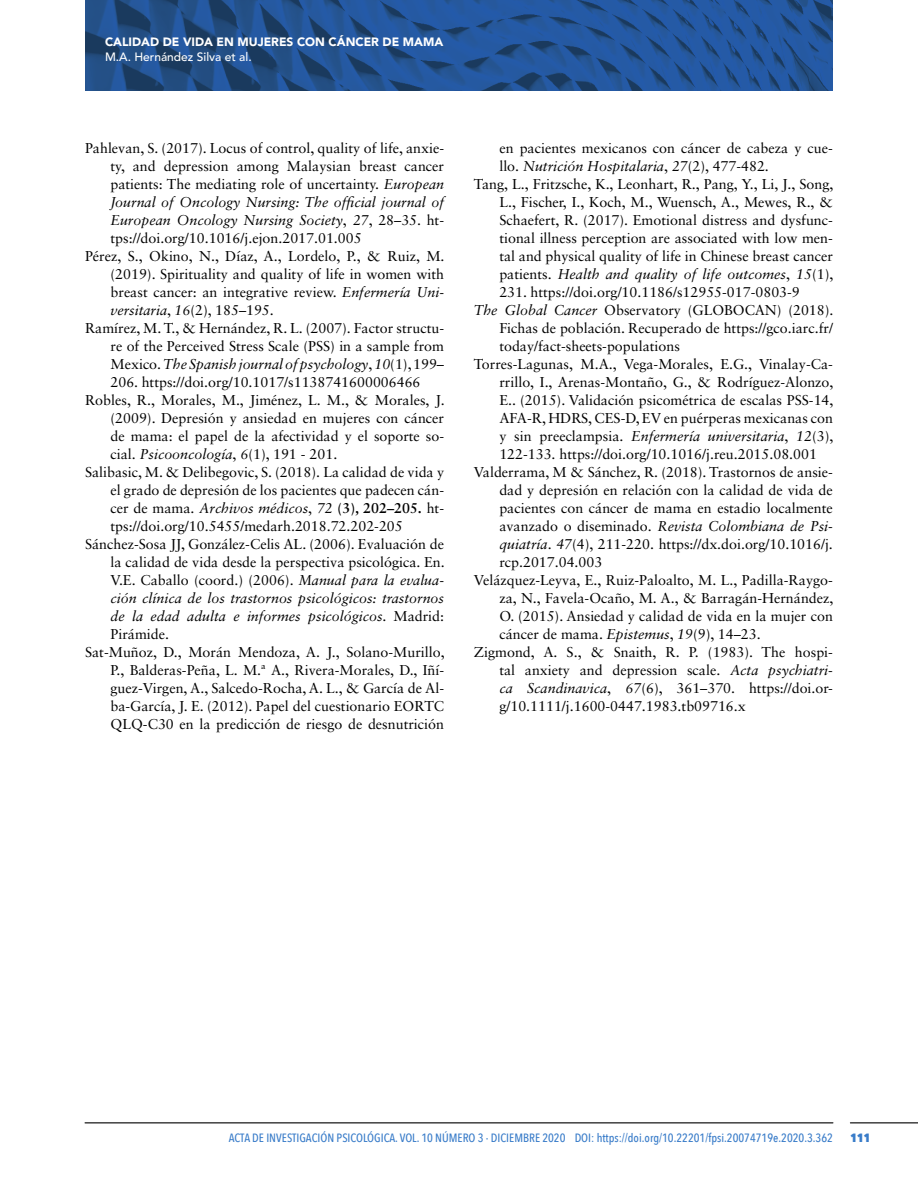
<style>
.page{position:relative;width:918px;height:1188px;background:#fff}
.page>*{position:absolute;margin:0;border:0;box-sizing:border-box;transform-origin:0 0}
.Referencias{font:14.25px/18px "Sabon LT Std";color:#000;text-align:justify}
.t1{font:500 12px "Avenir Next Condensed";color:#397cc9}
.t2{font:900 12px "Avenir LT Std";color:#fff}
.t3{font:500 12px "Avenir LT Std";color:#fff}
.t4{font:800 12px "Avenir Next Condensed";color:#397cc9}
.s1{font-style:italic}
.s2{font-weight:700}
</style>
<div class="page">
<img style="left:85px;top:0;width:748px;height:91px">
<hr style="left:85px;top:1122px;width:748px;height:1px;background:#000">
<hr style="left:850px;top:1122px;width:68px;height:1px;background:#000">
<p class="t2" style="left:105px;top:35px;width:340px">CALIDAD DE VIDA EN MUJERES CON CÁNCER DE MAMA</p>
<p class="t3" style="left:105px;top:50px;width:148px">M.A. Hernández Silva et al.</p>
<p class="Referencias" style="left:111px;top:139px;width:335px;text-indent:-26px">Pahlevan, S. (2017). Locus of control, quality of life, anxie&shy;ty, and depression among Malaysian breast cancer patients: The mediating role of uncertainty. <span class="s1">European Journal of Oncology Nursing: The official journal of European Oncology Nursing Society</span>, <span class="s1">27</span>, 28–35. ht&shy;tps://doi.org/10.1016/j.ejon.2017.01.005</p>
<p class="Referencias" style="left:111px;top:247px;width:336px;text-indent:-26px">Pérez, S., Okino, N., Díaz, A., Lordelo, P., &amp; Ruiz, M. (2019). Spirituality and quality of life in women with breast cancer: an integrative review. <span class="s1">Enfermería Uni&shy;versitaria</span>, <span class="s1">16</span>(2), 185–195.</p>
<p class="Referencias" style="left:111px;top:319px;width:335px;text-indent:-26px">Ramírez, M. T., &amp; Hernández, R. L. (2007). Factor structu&shy;re of the Perceived Stress Scale (PSS) in a sample from Mexico. <span class="s1">The Spanish journal of psychology</span>, <span class="s1">10</span>(1), 199– 206. https://doi.org/10.1017/s1138741600006466</p>
<p class="Referencias" style="left:111px;top:391px;width:336px;text-indent:-26px">Robles, R., Morales, M., Jiménez, L. M., &amp; Morales, J. (2009). Depresión y ansiedad en mujeres con cáncer de mama: el papel de la afectividad y el soporte so&shy;cial. <span class="s1">Psicooncología</span>, <span class="s1">6</span>(1), 191 - 201.</p>
<p class="Referencias" style="left:111px;top:463px;width:335px;text-indent:-26px">Salibasic, M. &amp; Delibegovic, S. (2018). La calidad de vida y el grado de depresión de los pacientes que padecen cán&shy;cer de mama. <span class="s1">Archivos médicos</span>, <span class="s1">72</span> <span class="s2">(3), 202–205.</span> ht&shy;tps://doi.org/10.5455/medarh.2018.72.202-205</p>
<p class="Referencias" style="left:111px;top:535px;width:336px;text-indent:-26px">Sánchez-Sosa JJ, González-Celis AL. (2006). Evaluación de la calidad de vida desde la perspectiva psicológica. En.<br>V.E. Caballo (coord.) (2006). <span class="s1">Manual para la evalua&shy;ción clínica de los trastornos psicológicos: trastornos de la edad adulta e informes psicológicos</span>. Madrid:<br>Pirámide.</p>
<p class="Referencias" style="left:111px;top:643px;width:336px;text-indent:-26px">Sat-Muñoz, D., Morán Mendoza, A. J., Solano-Murillo, P., Balderas-Peña, L. M.ª A., Rivera-Morales, D., Iñí&shy;guez-Virgen, A., Salcedo-Rocha, A. L., &amp; García de Al&shy;ba-García, J. E. (2012). Papel del cuestionario EORTC QLQ-C30 en la predicción de riesgo de desnutrición</p>
<p class="Referencias" style="left:499px;top:139px;width:335px">en pacientes mexicanos con cáncer de cabeza y cue&shy;llo. <span class="s1">Nutrición Hospitalaria</span>, <span class="s1">27</span>(2), 477-482.</p>
<p class="Referencias" style="left:499px;top:175px;width:336px;text-indent:-26px">Tang, L., Fritzsche, K., Leonhart, R., Pang, Y., Li, J., Song, L., Fischer, I., Koch, M., Wuensch, A., Mewes, R., &amp; Schaefert, R. (2017). Emotional distress and dysfunc&shy;tional illness perception are associated with low men&shy;tal and physical quality of life in Chinese breast cancer patients. <span class="s1">Health and quality of life outcomes</span>, <span class="s1">15</span>(1), 231. https://doi.org/10.1186/s12955-017-0803-9</p>
<p class="Referencias" style="left:499px;top:301px;width:336px;text-indent:-26px"><span class="s1">The Global Cancer</span> Observatory (GLOBOCAN) (2018).<br>Fichas de población. Recuperado de https://gco.iarc.fr/ today/fact-sheets-populations</p>
<p class="Referencias" style="left:499px;top:355px;width:336px;text-indent:-26px">Torres-Lagunas, M.A., Vega-Morales, E.G., Vinalay-Ca&shy;rrillo, I., Arenas-Montaño, G., &amp; Rodríguez-Alonzo, E.. (2015). Validación psicométrica de escalas PSS-14, AFA-R, HDRS, CES-D, EV en puérperas mexicanas con y sin preeclampsia. <span class="s1">Enfermería universitaria</span>, <span class="s1">12</span>(3), 122-133. https://doi.org/10.1016/j.reu.2015.08.001</p>
<p class="Referencias" style="left:499px;top:463px;width:335px;text-indent:-26px">Valderrama, M &amp; Sánchez, R. (2018). Trastornos de ansie&shy;dad y depresión en relación con la calidad de vida de pacientes con cáncer de mama en estadio localmente avanzado o diseminado. <span class="s1">Revista Colombiana de Psi&shy;quiatría</span>. <span class="s1">47</span>(4), 211-220. https://dx.doi.org/10.1016/j. rcp.2017.04.003</p>
<p class="Referencias" style="left:499px;top:571px;width:336px;text-indent:-26px">Velázquez-Leyva, E., Ruiz-Paloalto, M. L., Padilla-Raygo&shy;za, N., Favela-Ocaño, M. A., &amp; Barragán-Hernández, O. (2015). Ansiedad y calidad de vida en la mujer con cáncer de mama. <span class="s1">Epistemus</span>, <span class="s1">19</span>(9), 14–23.</p>
<p class="Referencias" style="left:499px;top:643px;width:335px;text-indent:-26px">Zigmond, A. S., &amp; Snaith, R. P. (1983). The hospi&shy;tal anxiety and depression scale. <span class="s1">Acta psychiatri&shy;ca Scandinavica</span>, <span class="s1">67</span>(6), 361–370. https://doi.or&shy;g/10.1111/j.1600-0447.1983.tb09716.x</p>
<p class="t1" style="left:229px;top:1130px;width:606px">ACTA DE INVESTIGACIÓN PSICOLÓGICA. VOL. 10 NÚMERO 3 · DICIEMBRE 2020 DOI: https://doi.org/10.22201/fpsi.20074719e.2020.3.362</p>
<p class="t4" style="left:850px;top:1130px;width:22px">111</p>
</div>
